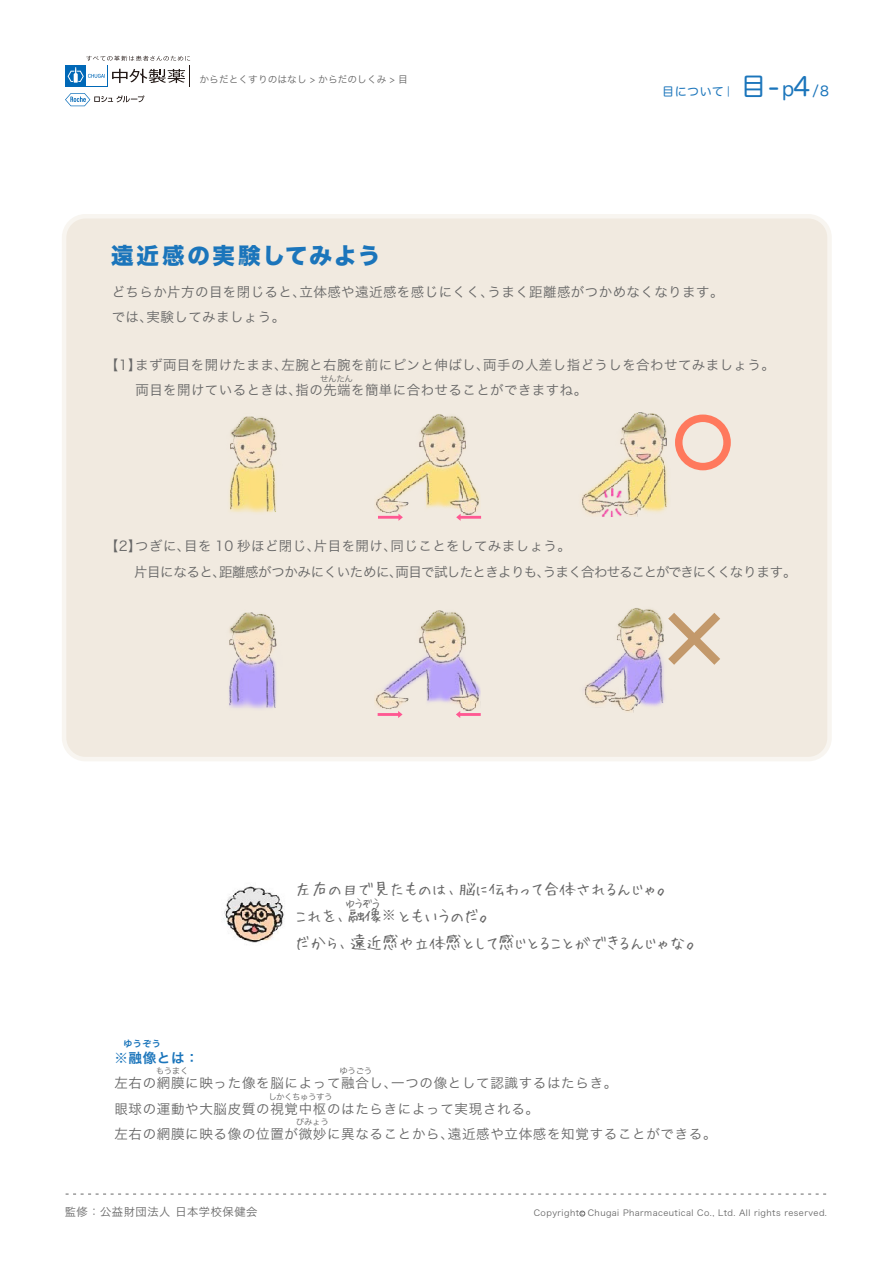
<style>
.page{position:relative;width:893px;height:1263px;background:#fff}
.page>*{position:absolute;margin:0;border:0;box-sizing:border-box;transform-origin:0 0}
.t1{font:22.5px "Hira Kaku Std N W8";letter-spacing:.105em;color:#1b75bb}
.t2{font:16.5px/27px "Hui Font P";letter-spacing:-.025em;color:#666}
.t3{font:13.5px/25.5px "Hira Kaku Pro W3";letter-spacing:.03em;color:#666}
.t4{font:13.5px/25.5px "Hira Kaku Pro W3";letter-spacing:.05em;color:#666}
.t5{font:13.5px/25.5px "Hira Kaku Pro W3";letter-spacing:-.03em;color:#666}
.t6{font:13.5px "Hira Kaku Pro W6";color:#1b75bb}
.t7{font:12px "Hira Maru Pro W4";letter-spacing:.035em;color:#1b75bb}
.t8{font:12px "Hui Font P";color:#666}
.t9{font:11.25px "Hira Kaku Pro W3";letter-spacing:.05em;color:#666}
.t10{font:9.75px "Hira Kaku Pro W3";color:#666}
.t11{font:9px "Hira Kaku Pro W6";color:#1b75bb}
.t12{font:8.55px "Hira Kaku Pro W3";letter-spacing:.05em;color:#666}
.t13{font:8.55px "Hira Kaku Pro W3";letter-spacing:-.07em;color:#666}
.s1{font-family:"Hira Maru Pro N W4";font-size:25.5px}
.s2{font-family:"Hira Maru Pro N W4";font-size:19.5px}
.s3{font-size:13.5px}
.s4{font-family:"Hira Kaku Pro W3";font-size:13.5px}
.s5{font-size:5.4px}
</style>
<div class="page">
<div style="left:64px;top:216px;width:765px;height:543px;background:#f1eae0;border-radius:21px"></div>
<div style="left:62px;top:214px;width:770px;height:547px;border:4px solid #f8f5f0;border-radius:21px"></div>
<img style="left:223px;top:886px;width:61px;height:57px">
<img style="left:229px;top:416px;width:48px;height:97px">
<img style="left:375px;top:414px;width:105px;height:100px">
<img style="left:581px;top:412px;width:88px;height:105px">
<img style="left:229px;top:612px;width:48px;height:97px">
<img style="left:375px;top:610px;width:105px;height:100px">
<img style="left:584px;top:608px;width:81px;height:105px">
<div style="left:675px;top:414px;width:56px;height:56px;border:7px solid #ff795d;border-radius:50%"></div>
<svg style="left:668px;top:613px;width:52px;height:52px"></svg>
<svg style="left:398px;top:514px;width:5px;height:7px"></svg>
<hr style="left:378px;top:516px;width:22px;height:3px;background:#ff5892">
<svg style="left:456px;top:514px;width:5px;height:7px"></svg>
<hr style="left:459px;top:516px;width:22px;height:3px;background:#ff5892">
<svg style="left:398px;top:711px;width:5px;height:7px"></svg>
<hr style="left:378px;top:713px;width:21px;height:3px;background:#ff5892">
<svg style="left:456px;top:711px;width:4px;height:7px"></svg>
<hr style="left:459px;top:713px;width:22px;height:3px;background:#ff5892">
<svg style="left:66px;top:1193px;width:761px;height:1px"></svg>
<div style="left:65px;top:65px;width:42px;height:22px;background:#0068b7"></div>
<svg style="left:65px;top:93px;width:79px;height:13px"></svg>
<svg style="left:68px;top:56px;width:122px;height:31px"></svg>
<svg style="left:580px;top:1211px;width:5px;height:5px"></svg>
<p class="t10" style="left:200px;top:70px;width:210px">からだとくすりのはなし &gt; からだのしくみ &gt; 目</p>
<p class="t7" style="left:662px;top:81px;width:168px">目について｜<span class="s1">目-</span><span class="s2">p</span><span class="s1">4</span><span class="s3">/8</span></p>
<h1 class="t1" style="left:111px;top:243px;width:270px">遠近感の実験してみよう</h1>
<p class="t3" style="left:112px;top:278px;width:613px">どちらか片方の目を閉じると、立体感や遠近感を感じにくく、うまく距離感がつかめなくなります。では、実験してみましょう。</p>
<p class="t3" style="left:135px;top:351px;width:641px;text-indent:-31px">【1】まず両目を開けたまま、左腕と右腕を前にピンと伸ばし、両手の人差し指どうしを合わせてみましょう。両目を開けているときは、指の先端を簡単に合わせることができますね。</p>
<p class="t5" style="left:134px;top:533px;width:664px;text-indent:-29px">【2】つぎに、目を 10 秒ほど閉じ、片目を開け、同じことをしてみましょう。<br>片目になると、距離感がつかみにくいために、両目で試したときよりも、うまく合わせることができにくくなります。</p>
<p class="t2" style="left:295px;top:875px;width:407px">左右の目で見たものは、脳に伝わって合体されるんじゃ。<br>これを、融像<span class="s4">※</span> ともいうのだ。<br>だから、遠近感や立体感として感じとることができるんじゃな。</p>
<p class="t8" style="left:345px;top:895px;width:37px">ゆうぞう</p>
<p class="t11" style="left:123px;top:1035px;width:39px">ゆうぞう</p>
<p class="t12" style="left:156px;top:1063px;width:34px">もうまく</p>
<p class="t12" style="left:339px;top:1063px;width:34px">ゆうごう</p>
<p class="t13" style="left:268px;top:1089px;width:66px">しかくちゅうすう</p>
<p class="t12" style="left:296px;top:1114px;width:34px">びみょう</p>
<p class="t6" style="left:114px;top:1045px;width:86px">※融像とは：</p>
<p class="t4" style="left:114px;top:1069px;width:604px">左右の網膜に映った像を脳によって融合し、一つの像として認識するはたらき。<br>眼球の運動や大脳皮質の視覚中枢のはたらきによって実現される。<br>左右の網膜に映る像の位置が微妙に異なることから、遠近感や立体感を知覚することができる。</p>
<p class="t9" style="left:65px;top:1202px;width:194px">監修：公益財団法人 日本学校保健会</p>
<p class="t12" style="left:534px;top:1205px;width:295px">Copyright <span class="s5">c</span> Chugai Pharmaceutical Co., Ltd. All rights reserved.</p>
</div>
